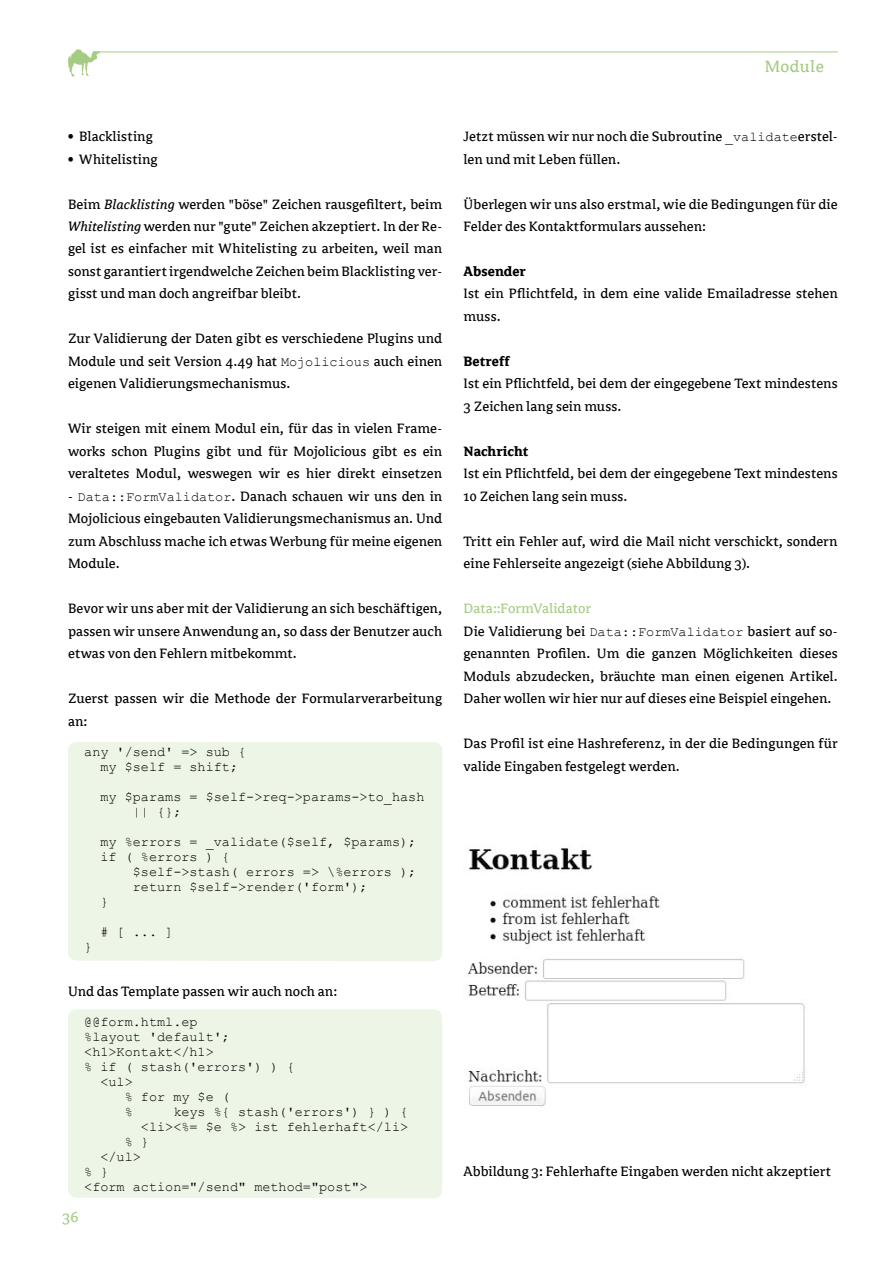
<style>
.page{position:relative;width:893px;height:1263px;background:#fff}
.page>*{position:absolute;margin:0;border:0;box-sizing:border-box;transform-origin:0 0}
.t1{font:18px "Avance";letter-spacing:.025em;color:#a5cc82}
.t2{font:16.5px "Avance";color:#a5cc82}
.t3{font:15px/22.5px "Avance";color:#000}
.t4{font:700 15px "Avance";letter-spacing:.005em;color:#000}
.t5{font:13.5px/15px "Courier New";color:#000}
.s1{font-style:italic}
.s2{font-family:"Courier New";font-size:13.5px}
.s3{color:#a5cc82}
</style>
<div class="page">
<svg style="left:68px;top:49px;width:32px;height:28px"></svg>
<hr style="left:99px;top:52px;width:739px;height:1px;background:#a5cc82">
<img style="left:463px;top:848px;width:344px;height:258px">
<div style="left:68px;top:742px;width:374px;height:219px;background:#edf5e6"></div>
<div style="left:68px;top:1009px;width:374px;height:189px;background:#edf5e6"></div>
<p class="t1" style="left:765px;top:57px;width:61px">Module</p>
<p class="t3" style="left:68px;top:125px;width:86px">• Blacklisting</p>
<p class="t3" style="left:68px;top:148px;width:91px">• Whitelisting</p>
<p class="t3" style="left:68px;top:193px;width:376px;text-align:justify">Beim <span class="s1">Blacklisting</span> werden "böse" Zeichen rausgefiltert, beim <span class="s1">Whitelisting</span> werden nur "gute" Zeichen akzeptiert. In der Re&shy;gel ist es einfacher mit Whitelisting zu arbeiten, weil man sonst garantiert irgendwelche Zeichen beim Blacklisting ver&shy;gisst und man doch angreifbar bleibt.</p>
<p class="t3" style="left:68px;top:328px;width:376px;text-align:justify">Zur Validierung der Daten gibt es verschiedene Plugins und Module und seit Version 4.49 hat <span class="s2">Mojolicious</span> auch einen eigenen Validierungsmechanismus.</p>
<p class="t3" style="left:68px;top:418px;width:376px;text-align:justify">Wir steigen mit einem Modul ein, für das in vielen Frame&shy;works schon Plugins gibt und für Mojolicious gibt es ein veraltetes Modul, weswegen wir es hier direkt einsetzen</p>
<p class="t3" style="left:68px;top:485px;width:376px;text-align:justify">- <span class="s2">Data::FormValidator</span>. Danach schauen wir uns den in Mojolicious eingebauten Validierungsmechanismus an. Und zum Abschluss mache ich etwas Werbung für meine eigenen Module.</p>
<p class="t3" style="left:68px;top:598px;width:376px;text-align:justify">Bevor wir uns aber mit der Validierung an sich beschäftigen, passen wir unsere Anwendung an, so dass der Benutzer auch etwas von den Fehlern mitbekommt.</p>
<p class="t3" style="left:68px;top:688px;width:376px">Zuerst passen wir die Methode der Formularverarbeitung an:</p>
<p class="t5" style="left:84px;top:744px;width:164px;text-align:center">any '/send' =&gt; sub { my $self = shift;</p>
<p class="t5" style="left:133px;top:789px;width:293px;text-indent:-32px">my $params = $self-&gt;req-&gt;params-&gt;to_hash || {};</p>
<p class="t5" style="left:100px;top:834px;width:317px">my %errors = _validate($self, $params); if ( %errors ) {</p>
<p class="t5" style="left:133px;top:864px;width:285px">$self-&gt;stash( errors =&gt; \%errors ); return $self-&gt;render('form');</p>
<p class="t5" style="left:100px;top:894px;width:10px">}</p>
<p class="t5" style="left:100px;top:924px;width:74px"># [ ... ]</p>
<p class="t5" style="left:84px;top:939px;width:10px">}</p>
<p class="t3" style="left:68px;top:980px;width:271px">Und das Template passen wir auch noch an:</p>
<p class="t5" style="left:84px;top:1014px;width:115px">@@form.html.ep</p>
<p class="t5" style="left:84px;top:1029px;width:147px">%layout 'default';</p>
<p class="t5" style="left:84px;top:1044px;width:131px">&lt;h1&gt;Kontakt&lt;/h1&gt;</p>
<p class="t5" style="left:84px;top:1059px;width:212px">% if ( stash('errors') ) {</p>
<p class="t5" style="left:100px;top:1074px;width:34px">&lt;ul&gt;</p>
<p class="t5" style="left:125px;top:1089px;width:107px">% for my $e (</p>
<p class="t5" style="left:125px;top:1104px;width:10px">%</p>
<p class="t5" style="left:173px;top:1104px;width:236px">keys %{ stash('errors') } ) {</p>
<p class="t5" style="left:141px;top:1119px;width:269px">&lt;li&gt;&lt;%= $e %&gt; ist fehlerhaft&lt;/li&gt;</p>
<p class="t5" style="left:125px;top:1134px;width:26px">% }</p>
<p class="t5" style="left:100px;top:1149px;width:42px">&lt;/ul&gt;</p>
<p class="t5" style="left:84px;top:1164px;width:26px">% }</p>
<p class="t5" style="left:84px;top:1179px;width:285px">&lt;form action="/send" method="post"&gt;</p>
<p class="t2" style="left:62px;top:1208px;width:18px">36</p>
<p class="t3" style="left:463px;top:125px;width:376px">Jetzt müssen wir nur noch die Subroutine <span class="s2">_validate</span>erstel&shy;len und mit Leben füllen.</p>
<p class="t3" style="left:463px;top:193px;width:376px">Überlegen wir uns also erstmal, wie die Bedingungen für die<br>Felder des Kontaktformulars aussehen:</p>
<p class="t4" style="left:463px;top:263px;width:64px">Absender</p>
<p class="t3" style="left:463px;top:283px;width:376px">Ist ein Pflichtfeld, in dem eine valide Emailadresse stehen muss.</p>
<p class="t4" style="left:463px;top:353px;width:47px">Betreff</p>
<p class="t3" style="left:463px;top:373px;width:376px">Ist ein Pflichtfeld, bei dem der eingegebene Text mindestens<br>3 Zeichen lang sein muss.</p>
<p class="t4" style="left:463px;top:443px;width:66px">Nachricht</p>
<p class="t3" style="left:463px;top:463px;width:376px">Ist ein Pflichtfeld, bei dem der eingegebene Text mindestens<br>10 Zeichen lang sein muss.</p>
<p class="t3" style="left:463px;top:530px;width:376px">Tritt ein Fehler auf, wird die Mail nicht verschickt, sondern eine Fehlerseite angezeigt (siehe Abbildung 3).</p>
<p class="t3" style="left:463px;top:598px;width:376px"><span class="s3">Data::FormValidator<br></span>Die Validierung bei <span class="s2">Data::FormValidator</span> basiert auf so&shy;genannten Profilen. Um die ganzen Möglichkeiten dieses Moduls abzudecken, bräuchte man einen eigenen Artikel.<br>Daher wollen wir hier nur auf dieses eine Beispiel eingehen.</p>
<p class="t3" style="left:463px;top:733px;width:376px">Das Profil ist eine Hashreferenz, in der die Bedingungen für valide Eingaben festgelegt werden.</p>
<p class="t3" style="left:463px;top:1160px;width:369px">Abbildung 3: Fehlerhafte Eingaben werden nicht akzeptiert</p>
</div>
